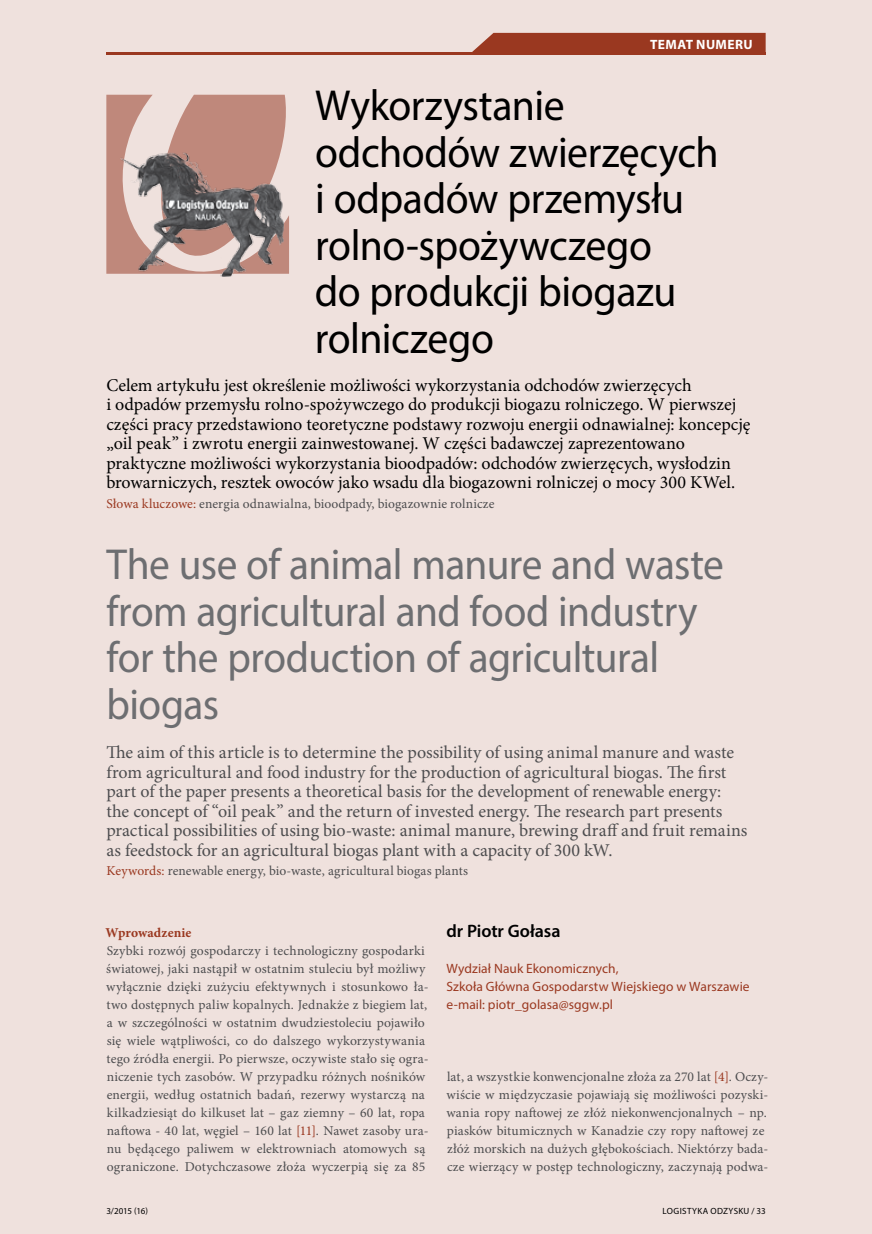
<style>
.page{position:relative;width:872px;height:1234px;background:#fff}
.page>*{position:absolute;margin:0;border:0;box-sizing:border-box;transform-origin:0 0}
.t1{font:43.5px/46.5px "Myriad Pro";letter-spacing:-.015em;color:#6d6e71;scale:.95 1}
.t2{font:43.5px/46.5px "Myriad Pro";letter-spacing:-.01em;color:#000;scale:.96 1}
.t3{font:18px/19.5px "Minion Pro";color:#4d4d4f}
.t4{font:18px/19.5px "Minion Pro";color:#000}
.t5{font:600 18px "Myriad Pro";letter-spacing:-.005em;color:#000}
.t6{font:13.5px/18px "Minion Pro";letter-spacing:.01em;color:#4d4d4f}
.t7{font:13.5px/18px "Myriad Pro";letter-spacing:.005em;color:#9a3820}
.t8{font:700 13.5px "Minion Pro";color:#9a3820}
.t9{font:700 13.5px "Myriad Pro";letter-spacing:.03em;color:#fff}
.t10{font:9px "Myriad Pro";letter-spacing:.04em;color:#000}
.s1{color:#9a3820}
</style>
<div class="page">
<div style="left:0;top:0;width:872px;height:1233px;background:#efe1dd"></div>
<div style="left:472px;top:33px;width:293px;height:19px;background:#9a3820"></div>
<hr style="left:106px;top:52px;width:659px;height:2px;background:#9a3820">
<svg style="left:106px;top:95px;width:180px;height:38px"></svg>
<img style="left:106px;top:133px;width:183px;height:144px">
<p class="t9" style="left:650px;top:35px;width:102px">TEMAT NUM ERU</p>
<h1 class="t2" style="left:315px;top:82px;width:422px">Wykorzystanie odchodów zwierzęcych i odpadów przemysłu rolno-spożywczego<br>do produkcji biogazu rolniczego</h1>
<p class="t4" style="left:106px;top:375px;width:646px">Celem artykułu jest określenie możliwości wykorzystania odchodów zwierzęcych<br>i odpadów przemysłu rolno-spożywczego do produkcji biogazu rolniczego. W pierwszej części pracy przedstawiono teoretyczne podstawy rozwoju energii odnawialnej: koncepcję „oil peak” i zwrotu energii zainwestowanej. W części badawczej zaprezentowano praktyczne możliwości wykorzystania bioodpadów: odchodów zwierzęcych, wysłodzin browarniczych, resztek owoców jako wsadu dla biogazowni rolniczej o mocy 300 KWel.</p>
<p class="t6" style="left:106px;top:494px;width:390px"><span class="s1">Słowa kluczowe:</span> energia odnawialna, bioodpady, biogazownie rolnicze</p>
<h1 class="t1" style="left:106px;top:540px;width:651px">The use of animal manure and waste from agricultural and food industry for the production of agricultural biogas</h1>
<p class="t3" style="left:106px;top:742px;width:642px">The aim of this article is to determine the possibility of using animal manure and waste from agricultural and food industry for the production of agricultural biogas. The first part of the paper presents a theoretical basis for the development of renewable energy: the concept of “oil peak” and the return of invested energy. The research part presents practical possibilities of using bio-waste: animal manure, brewing draff and fruit remains as feedstock for an agricultural biogas plant with a capacity of 300 kW.</p>
<p class="t6" style="left:106px;top:861px;width:363px"><span class="s1">Keywords:</span> renewable energy, bio-waste, agricultural biogas plants</p>
<p class="t8" style="left:105px;top:922px;width:87px">Wprowadzenie</p>
<p class="t6" style="left:106px;top:941px;width:324px">Szybki rozwój gospodarczy i technologiczny gospodarki światowej, jaki nastąpił w ostatnim stuleciu był możliwy wyłącznie dzięki zużyciu efektywnych i stosunkowo ła&shy;two dostępnych paliw kopalnych. Jednakże z biegiem lat, a w szczególności w ostatnim dwudziestoleciu pojawiło się wiele wątpliwości, co do dalszego wykorzystywania tego źródła energii. Po pierwsze, oczywiste stało się ogra&shy;niczenie tych zasobów. W przypadku różnych nośników energii, według ostatnich badań, rezerwy wystarczą na kilkadziesiąt do kilkuset lat – gaz ziemny – 60 lat, ropa naftowa - 40 lat, węgiel – 160 lat <span class="s1">[11]</span>. Nawet zasoby ura&shy;nu będącego paliwem w elektrowniach atomowych są ograniczone. Dotychczasowe złoża wyczerpią się za 85</p>
<h2 class="t5" style="left:446px;top:919px;width:115px">dr Piotr Gołasa</h2>
<p class="t7" style="left:446px;top:958px;width:304px">Wydział Nauk Ekonomicznych,<br>Szkoła Główna Gospodarstw Wiejskiego w Warszawie e-mail: piotr_golasa@sggw.pl</p>
<p class="t6" style="left:446px;top:1067px;width:323px">lat, a wszystkie konwencjonalne złoża za 270 lat <span class="s1">[4]</span>. Oczy&shy;wiście w międzyczasie pojawiają się możliwości pozyski&shy;wania ropy naftowej ze złóż niekonwencjonalnych – np. piasków bitumicznych w Kanadzie czy ropy naftowej ze złóż morskich na dużych głębokościach. Niektórzy bada&shy;cze wierzący w postęp technologiczny, zaczynają podwa-</p>
<p class="t10" style="left:106px;top:1204px;width:43px">3/2015 (16)</p>
<p class="t10" style="left:662px;top:1204px;width:17px">Logist</p>
<p class="t10" style="left:692px;top:1204px;width:75px">yka Odzysku / 33</p>
</div>
